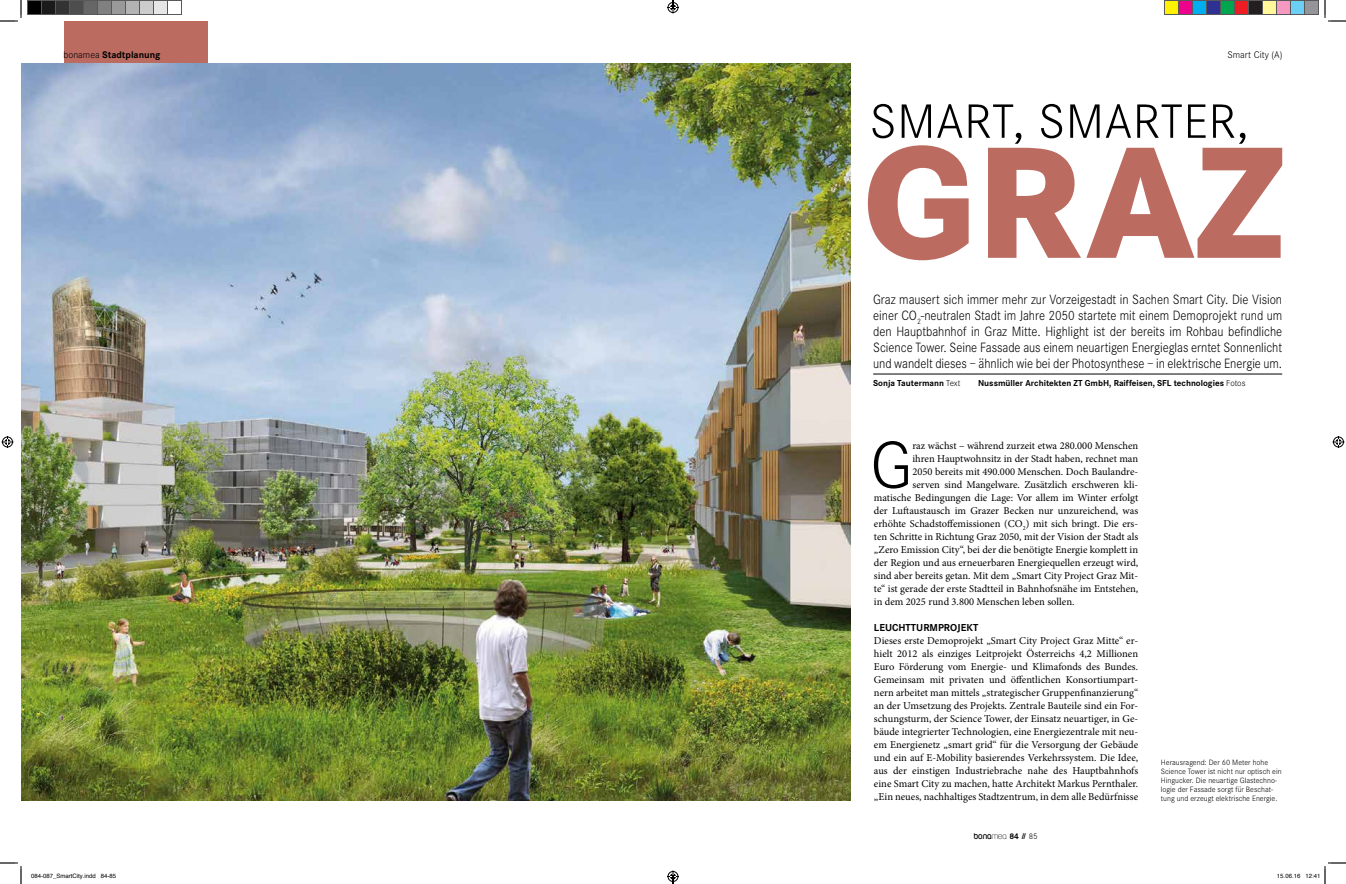
<style>
.page{position:relative;width:1346px;height:884px;background:#fff}
.page>*{position:absolute;margin:0;border:0;box-sizing:border-box;transform-origin:0 0}
.t1{font:800 165px "Corporate S";color:#bc6b61}
.t2{font:300 69px "Corporate S";color:#000}
.t3{font:300 50px "Corporate S";letter-spacing:.01em;color:#000}
.t4{font:300 14px/16px "Corporate S";letter-spacing:-.005em;color:#000;text-align:justify;scale:.91 1}
.t5{font:10.5px/13px "Minion Pro";color:#000;text-align:justify}
.t6{font:700 10.5px "Corporate S";color:#000}
.t7{font:700 10px "Corporate S";color:#000}
.t8{font:300 10px "Corporate S";color:#000}
.t9{font:700 9px "Corporate S";color:#000}
.t10{font:500 8.5px "Lencia";color:#000}
.t11{font:300 8px/9px "Corporate S";color:#000}
.t12{font:6px "Helvetica";color:#000}
.s1{font-weight:300}
.s2{font-family:"Corporate S";font-weight:700}
.s3{font-family:"Corporate S";font-weight:300}
</style>
<div class="page">
<img style="left:21px;top:64px;width:829px;height:737px">
<div style="left:64px;top:21px;width:144px;height:41px;background:#bc6b61"></div>
<hr style="left:873px;top:374px;width:409px;height:1px;background:#000">
<svg style="left:0;top:0;width:22px;height:22px"></svg>
<svg style="left:0;top:862px;width:22px;height:22px"></svg>
<svg style="left:1324px;top:0;width:22px;height:22px"></svg>
<svg style="left:2px;top:436px;width:12px;height:12px"></svg>
<svg style="left:1332px;top:436px;width:12px;height:12px"></svg>
<div style="left:28px;top:0;width:13px;height:14px;background:#000"></div>
<div style="left:27px;top:0;width:15px;height:15px;border:1px solid #595959"></div>
<div style="left:42px;top:0;width:14px;height:14px;background:#1a1a1a"></div>
<div style="left:41px;top:0;width:15px;height:15px;border:1px solid #595959"></div>
<div style="left:56px;top:0;width:14px;height:14px;background:#333"></div>
<div style="left:55px;top:0;width:15px;height:15px;border:1px solid #595959"></div>
<div style="left:70px;top:0;width:14px;height:14px;background:#4d4d4d"></div>
<div style="left:69px;top:0;width:15px;height:15px;border:1px solid #595959"></div>
<div style="left:84px;top:0;width:13px;height:14px;background:#666"></div>
<div style="left:83px;top:0;width:15px;height:15px;border:1px solid #595959"></div>
<div style="left:98px;top:0;width:14px;height:14px;background:#808080"></div>
<div style="left:97px;top:0;width:15px;height:15px;border:1px solid #595959"></div>
<div style="left:112px;top:0;width:13px;height:14px;background:#999"></div>
<div style="left:111px;top:0;width:15px;height:15px;border:1px solid #595959"></div>
<div style="left:126px;top:0;width:14px;height:14px;background:#b3b3b3"></div>
<div style="left:125px;top:0;width:15px;height:15px;border:1px solid #595959"></div>
<div style="left:140px;top:0;width:14px;height:14px;background:#ccc"></div>
<div style="left:139px;top:0;width:15px;height:15px;border:1px solid #595959"></div>
<div style="left:154px;top:0;width:13px;height:14px;background:#e6e6e6"></div>
<div style="left:153px;top:0;width:15px;height:15px;border:1px solid #595959"></div>
<div style="left:167px;top:0;width:15px;height:15px;border:1px solid #595959"></div>
<div style="left:1164px;top:0;width:14px;height:14px;background:#fff101"></div>
<div style="left:1164px;top:0;width:15px;height:15px;border:1px solid #595959"></div>
<div style="left:1178px;top:0;width:14px;height:14px;background:#ed028c"></div>
<div style="left:1178px;top:0;width:15px;height:15px;border:1px solid #595959"></div>
<div style="left:1192px;top:0;width:14px;height:14px;background:#00aeef"></div>
<div style="left:1192px;top:0;width:15px;height:15px;border:1px solid #595959"></div>
<div style="left:1206px;top:0;width:14px;height:14px;background:#2e3092"></div>
<div style="left:1206px;top:0;width:15px;height:15px;border:1px solid #595959"></div>
<div style="left:1220px;top:0;width:14px;height:14px;background:#00a54f"></div>
<div style="left:1220px;top:0;width:15px;height:15px;border:1px solid #595959"></div>
<div style="left:1234px;top:0;width:14px;height:14px;background:#ee1d23"></div>
<div style="left:1234px;top:0;width:15px;height:15px;border:1px solid #595959"></div>
<div style="left:1248px;top:0;width:14px;height:14px;background:#231f20"></div>
<div style="left:1248px;top:0;width:15px;height:15px;border:1px solid #595959"></div>
<div style="left:1262px;top:0;width:14px;height:14px;background:#fff79a"></div>
<div style="left:1262px;top:0;width:15px;height:15px;border:1px solid #595959"></div>
<div style="left:1276px;top:0;width:14px;height:14px;background:#f499c2"></div>
<div style="left:1276px;top:0;width:15px;height:15px;border:1px solid #595959"></div>
<div style="left:1290px;top:0;width:14px;height:14px;background:#6bcff6"></div>
<div style="left:1290px;top:0;width:15px;height:15px;border:1px solid #595959"></div>
<div style="left:1304px;top:0;width:14px;height:14px;background:#939598"></div>
<div style="left:1304px;top:0;width:15px;height:15px;border:1px solid #595959"></div>
<svg style="left:1324px;top:862px;width:22px;height:22px"></svg>
<svg style="left:667px;top:0;width:12px;height:14px"></svg>
<svg style="left:667px;top:870px;width:12px;height:14px"></svg>
<p class="t7" style="left:64px;top:49px;width:99px"><span class="s1">bonamea</span> Stadtplanung</p>
<p class="t8" style="left:1227px;top:50px;width:57px">Smart City (A)</p>
<h3 class="t3" style="left:870px;top:94px;width:380px">SMART, SMARTER,</h3>
<h1 class="t1" style="left:863px;top:103px;width:424px">GRAZ</h1>
<p class="t4" style="left:873px;top:291px;width:451px">Graz mausert sich immer mehr zur Vorzeigestadt in Sachen Smart City. Die Vision einer CO<sub>2</sub>-neutralen Stadt im Jahre 2050 startete mit einem Demoprojekt rund um den Hauptbahnhof in Graz Mitte. Highlight ist der bereits im Rohbau befindliche Science Tower. Seine Fassade aus einem neuartigen Energieglas erntet Sonnenlicht und wandelt dieses – ähnlich wie bei der Photosynthese – in elektrische Energie um.</p>
<p class="t9" style="left:873px;top:377px;width:89px">Sonja Tautermann <span class="s1">Text</span></p>
<p class="t9" style="left:978px;top:377px;width:269px">Nussmüller Architekten ZT GmbH, Raiffeisen, SFL technologies <span class="s1">Fotos</span></p>
<h2 class="t2" style="left:870px;top:427px;width:44px">G</h2>
<p class="t5" style="left:912px;top:439px;width:227px">raz wächst – während zurzeit etwa 280.000 Menschen</p>
<p class="t5" style="left:912px;top:452px;width:227px">ihren Hauptwohnsitz in der Stadt haben, rechnet man</p>
<p class="t5" style="left:912px;top:465px;width:227px">2050 bereits mit 490.000 Menschen. Doch Baulandre-</p>
<p class="t5" style="left:912px;top:478px;width:227px">serven sind Mangelware. Zusätzlich erschweren kli-</p>
<p class="t5" style="left:874px;top:491px;width:266px">matische Bedingungen die Lage: Vor allem im Winter erfolgt</p>
<p class="t5" style="left:874px;top:504px;width:266px">der Luftaustausch im Grazer Becken nur unzureichend, was</p>
<p class="t5" style="left:874px;top:517px;width:266px">erhöhte Schadstoffemissionen (CO<sub>2</sub>) mit sich bringt. Die ers-</p>
<p class="t5" style="left:874px;top:530px;width:266px">ten Schritte in Richtung Graz 2050, mit der Vision der Stadt als</p>
<p class="t5" style="left:874px;top:543px;width:266px">„Zero Emission City“, bei der die benötigte Energie komplett in</p>
<p class="t5" style="left:874px;top:556px;width:266px">der Region und aus erneuerbaren Energiequellen erzeugt wird,</p>
<p class="t5" style="left:874px;top:569px;width:266px">sind aber bereits getan. Mit dem „Smart City Project Graz Mit-</p>
<p class="t5" style="left:874px;top:582px;width:266px">te“ ist gerade der erste Stadtteil in Bahnhofsnähe im Entstehen,</p>
<p class="t5" style="left:874px;top:595px;width:202px">in dem 2025 rund 3.800 Menschen leben sollen.</p>
<p class="t6" style="left:874px;top:621px;width:106px">LEUCHTTURMPROJEKT</p>
<p class="t5" style="left:874px;top:634px;width:266px">Dieses erste Demoprojekt „Smart City Project Graz Mitte“ er&shy;hielt 2012 als einziges Leitprojekt Österreichs 4,2 Millionen Euro Förderung vom Energie- und Klimafonds des Bundes.<br>Gemeinsam mit privaten und öffentlichen Konsortiumpart&shy;nern arbeitet man mittels „strategischer Gruppenfinanzierung“ an der Umsetzung des Projekts. Zentrale Bauteile sind ein For&shy;schungsturm, der Science Tower, der Einsatz neuartiger, in Ge&shy;bäude integrierter Technologien, eine Energiezentrale mit neu&shy;em Energienetz „smart grid“ für die Versorgung der Gebäude und ein auf E-Mobility basierendes Verkehrssystem. Die Idee, aus der einstigen Industriebrache nahe des Hauptbahnhofs eine Smart City zu machen, hatte Architekt Markus Pernthaler. „Ein neues, nachhaltiges Stadtzentrum, in dem alle Bedürfnisse</p>
<p class="t10" style="left:974px;top:832px;width:65px">bona<span class="s1">mea</span> <span class="s2">84</span> // <span class="s3">85</span></p>
<p class="t11" style="left:1161px;top:758px;width:122px">Herausragend: Der 60 Meter hohe Science Tower ist nicht nur optisch ein Hingucker. Die neuartige Glastechno&shy;logie der Fassade sorgt für Beschat&shy;tung und erzeugt elektrische Energie.</p>
<p class="t12" style="left:31px;top:871px;width:87px">084-087_SmartCity.indd 84-85</p>
<p class="t12" style="left:1277px;top:871px;width:45px">15.06.16 12:41</p>
</div>
